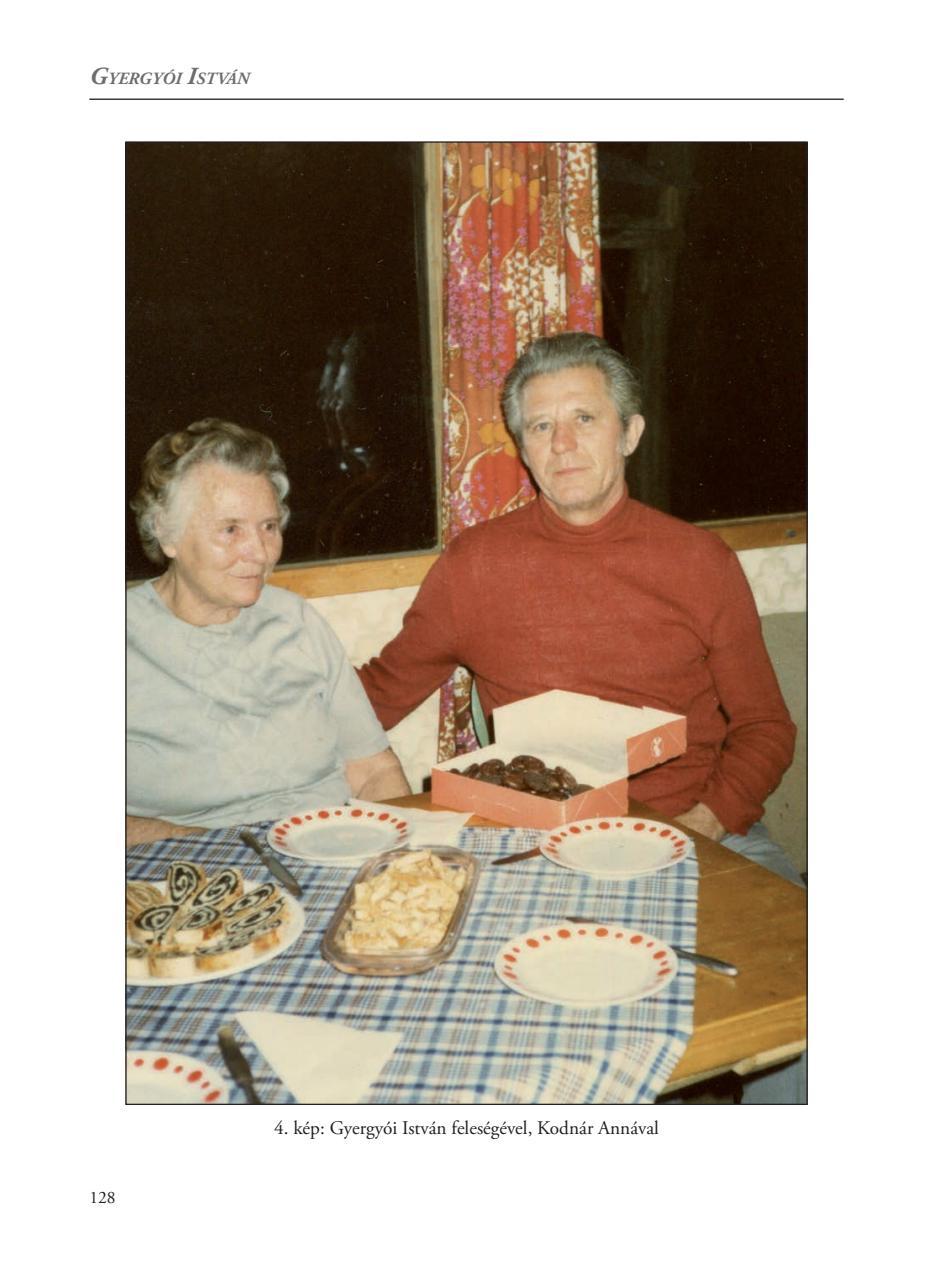
<style>
.page{position:relative;width:943px;height:1265px;background:#fff}
.page>*{position:absolute;margin:0;border:0;box-sizing:border-box;transform-origin:0 0}
.t1{font:19.25px "Adobe Garamond Pro";letter-spacing:-.01em;color:#231f20}
.t2{font:17.5px "Adobe Garamond Pro";color:#231f20}
.t3{font:italic 700 17.15px "Adobe Garamond Pro";color:#6c6d70}
.s1{font-size:24.5px}
</style>
<div class="page">
<hr style="left:89px;top:99px;width:754px;height:1px;background:#231f20">
<img style="left:127px;top:143px;width:678px;height:960px">
<p class="t3" style="left:89px;top:69px;width:161px"><span class="s1">G</span>YERGYÓI <span class="s1">I</span>STVÁN</p>
<p class="t2" style="left:89px;top:1187px;width:28px">128</p>
<p class="t1" style="left:274px;top:1116px;width:386px">4. kép: Gyergyói István feleségével, Kodnár Annával</p>
</div>
